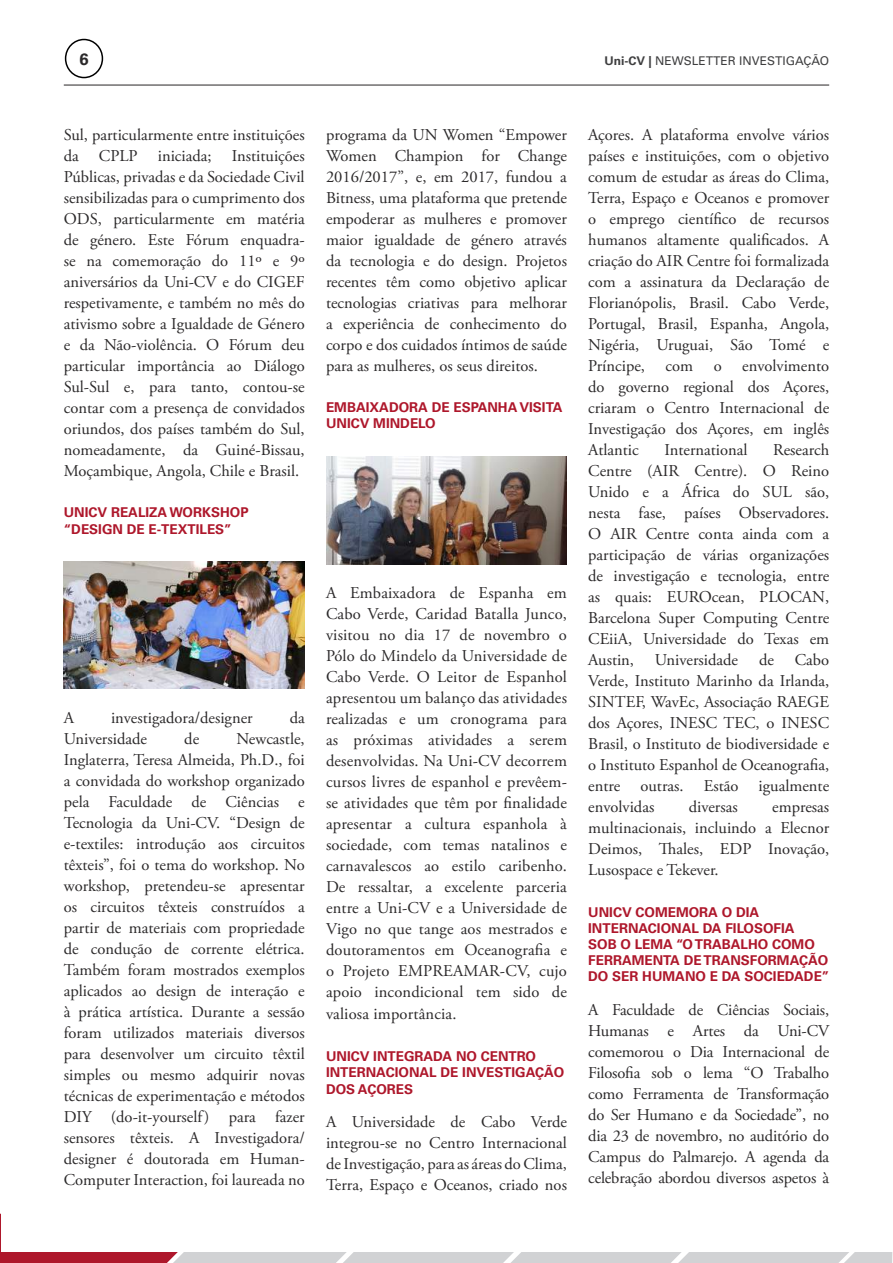
<style>
.page{position:relative;width:893px;height:1263px;background:#fff}
.page>*{position:absolute;margin:0;border:0;box-sizing:border-box;transform-origin:0 0}
.t1{font:16.5px/21px "Adobe Garamond Pro";color:#2b292a;text-align:justify}
.t2{font:700 16.5px "Univers LT Std";color:#2b292a}
.t3{font:700 13.5px/16.2px "Univers LT Std";color:#ae172b}
.t4{font:12px "Univers LT Std";color:#3e3e3f}
.s1{font-weight:700}
</style>
<div class="page">
<hr style="left:64px;top:85px;width:765px;height:1px;background:#282526">
<div style="left:65px;top:39px;width:38px;height:39px;border:2px solid #000;border-radius:50%"></div>
<svg style="left:0;top:1214px;width:893px;height:49px;background:#cbaeb3"></svg>
<div style="left:1px;top:1202px;width:891px;height:50px;background:#fff"></div>
<img style="left:64px;top:562px;width:241px;height:127px">
<img style="left:326px;top:457px;width:241px;height:107px">
<p class="t2" style="left:79px;top:49px;width:11px">6</p>
<p class="t4" style="left:604px;top:54px;width:226px"><span class="s1">Uni-CV |</span> NEWSLETTER INVESTIGAÇÃO</p>
<p class="t1" style="left:64px;top:124px;width:242px">Sul, particularmente entre instituições da CPLP iniciada; Instituições Públicas, privadas e da Sociedade Civil sensibilizadas para o cumprimento dos ODS, particularmente em matéria de género. Este Fórum enquadra&shy;se na comemoração do 11º e 9º aniversários da Uni-CV e do CIGEF respetivamente, e também no mês do ativismo sobre a Igualdade de Género e da Não-violência. O Fórum deu particular importância ao Diálogo Sul-Sul e, para tanto, contou-se contar com a presença de convidados oriundos, dos países também do Sul, nomeadamente, da Guiné-Bissau, Moçambique, Angola, Chile e Brasil.</p>
<p class="t3" style="left:64px;top:504px;width:186px">UNICV REALIZA WORKSHOP “DESIGN DE E-TEXTILES”</p>
<p class="t1" style="left:64px;top:707px;width:12px">A</p>
<p class="t1" style="left:111px;top:707px;width:143px">investigadora/designer</p>
<p class="t1" style="left:290px;top:707px;width:17px">da</p>
<p class="t1" style="left:64px;top:728px;width:85px">Universidade</p>
<p class="t1" style="left:184px;top:728px;width:16px">de</p>
<p class="t1" style="left:64px;top:728px;width:242px;text-indent:173px">Newcastle, Inglaterra, Teresa Almeida, Ph.D., foi a convidada do workshop organizado pela Faculdade de Ciências e Tecnologia da Uni-CV. “Design de e-textiles: introdução aos circuitos têxteis”, foi o tema do workshop. No workshop, pretendeu-se apresentar os circuitos têxteis construídos a partir de materiais com propriedade de condução de corrente elétrica.<br>Também foram mostrados exemplos aplicados ao design de interação e à prática artística. Durante a sessão foram utilizados materiais diversos para desenvolver um circuito têxtil simples ou mesmo adquirir novas técnicas de experimentação e métodos DIY (do-it-yourself) para fazer sensores têxteis. A Investigadora/ designer é doutorada em Human-Computer Interaction, foi laureada no</p>
<p class="t1" style="left:326px;top:124px;width:242px">programa da UN Women “Empower Women Champion for Change 2016/2017”, e, em 2017, fundou a Bitness, uma plataforma que pretende empoderar as mulheres e promover maior igualdade de género através da tecnologia e do design. Projetos recentes têm como objetivo aplicar tecnologias criativas para melhorar a experiência de conhecimento do corpo e dos cuidados íntimos de saúde para as mulheres, os seus direitos.</p>
<p class="t3" style="left:326px;top:399px;width:238px">EMBAIXADORA DE ESPANHA VISITA<br>UNICV MINDELO</p>
<p class="t1" style="left:326px;top:583px;width:242px">A Embaixadora de Espanha em Cabo Verde, Caridad Batalla Junco, visitou no dia 17 de novembro o Pólo do Mindelo da Universidade de Cabo Verde. O Leitor de Espanhol apresentou um balanço das atividades realizadas e um cronograma para as próximas atividades a serem desenvolvidas. Na Uni-CV decorrem cursos livres de espanhol e prevêem&shy;se atividades que têm por finalidade apresentar a cultura espanhola à sociedade, com temas natalinos e carnavalescos ao estilo caribenho.<br>De ressaltar, a excelente parceria entre a Uni-CV e a Universidade de Vigo no que tange aos mestrados e doutoramentos em Oceanografia e o Projeto EMPREAMAR-CV, cujo apoio incondicional tem sido de</p>
<p class="t1" style="left:326px;top:1004px;width:132px">valiosa importância.</p>
<p class="t3" style="left:326px;top:1048px;width:240px">UNICV INTEGRADA NO CENTRO<br>INTERNACIONAL DE INVESTIGAÇÃO<br>DOS AÇORES</p>
<p class="t1" style="left:326px;top:1112px;width:242px">A Universidade de Cabo Verde integrou-se no Centro Internacional de Investigação, para as áreas do Clima, Terra, Espaço e Oceanos, criado nos</p>
<p class="t1" style="left:588px;top:124px;width:242px">Açores. A plataforma envolve vários países e instituições, com o objetivo comum de estudar as áreas do Clima, Terra, Espaço e Oceanos e promover o emprego científico de recursos humanos altamente qualificados. A criação do AIR Centre foi formalizada com a assinatura da Declaração de Florianópolis, Brasil. Cabo Verde, Portugal, Brasil, Espanha, Angola, Nigéria, Uruguai, São Tomé e Príncipe, com o envolvimento do governo regional dos Açores, criaram o Centro Internacional de Investigação dos Açores, em inglês Atlantic</p>
<p class="t1" style="left:588px;top:439px;width:242px;text-indent:185px">Research Centre (AIR Centre). O Reino Unido e a África do SUL são, nesta fase, países Observadores.<br>O AIR Centre conta ainda com a participação de várias organizações de investigação e tecnologia, entre as quais: EUROcean, PLOCAN, Barcelona Super Computing Centre CEiiA, Universidade do Texas em Austin,</p>
<p class="t1" style="left:664px;top:439px;width:85px">International</p>
<p class="t1" style="left:588px;top:649px;width:242px;text-indent:207px">Cabo Verde, Instituto Marinho da Irlanda, SINTEF, WavEc, Associação RAEGE dos Açores, INESC TEC, o INESC Brasil, o Instituto de biodiversidade e o Instituto Espanhol de Oceanografia, entre outras. Estão igualmente envolvidas</p>
<p class="t1" style="left:655px;top:649px;width:85px">Universidade</p>
<p class="t1" style="left:759px;top:649px;width:16px">de</p>
<p class="t1" style="left:689px;top:796px;width:51px">diversas</p>
<p class="t1" style="left:588px;top:796px;width:242px;text-indent:184px">empresas multinacionais, incluindo a Elecnor Deimos, Thales, EDP Inovação, Lusospace e Tekever.</p>
<p class="t3" style="left:588px;top:904px;width:243px">UNICV COMEMORA O DIA<br>INTERNACIONAL DA FILOSOFIA<br>SOB O LEMA “O TRABALHO COMO<br>FERRAMENTA DE TRANSFORMAÇÃO<br>DO SER HUMANO E DA SOCIEDADE”</p>
<p class="t1" style="left:588px;top:1000px;width:242px">A Faculdade de Ciências Sociais, Humanas e Artes da Uni-CV comemorou o Dia Internacional de Filosofia sob o lema “O Trabalho como Ferramenta de Transformação do Ser Humano e da Sociedade”, no dia 23 de novembro, no auditório do Campus do Palmarejo. A agenda da celebração abordou diversos aspetos à</p>
</div>
